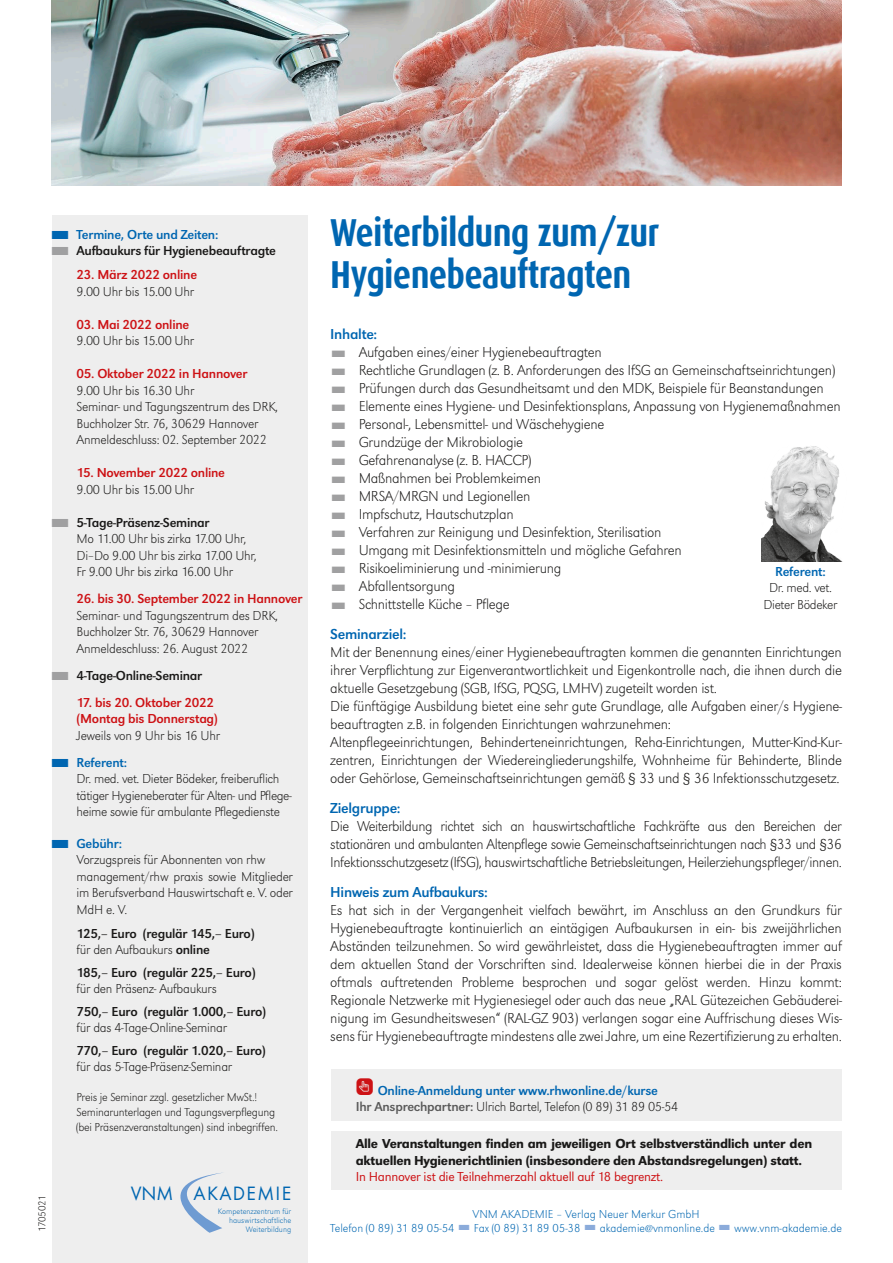
<style>
.page{position:relative;width:893px;height:1263px;background:#fff}
.page>*{position:absolute;margin:0;border:0;box-sizing:border-box;transform-origin:0 0}
.t1{font:700 39px/42px "Dax Condensed";letter-spacing:-.02em;color:#0066b1}
.t2{font:20.1px "Futura T";letter-spacing:.065em;color:#0066b1}
.t3{font:200 15px/18px "Urw Grotesk";letter-spacing:-.02em;color:#1a1918}
.t4{font:15px "Urw Grotesk";letter-spacing:-.02em;color:#0066b1}
.t5{font:200 13.5px/16.5px "Urw Grotesk";letter-spacing:-.02em;color:#1a1918}
.t6{font:13.5px/16.5px "Urw Grotesk";letter-spacing:-.02em;color:#1a1918}
.t7{font:13.5px/16.5px "Urw Grotesk";letter-spacing:-.02em;color:#cd1215}
.t8{font:500 13.5px/16.5px "Urw Grotesk";letter-spacing:-.02em;color:#1a1918}
.t9{font:13.5px/16.5px "Urw Grotesk";letter-spacing:-.02em;color:#0066b1}
.t10{font:300 13.5px "Urw Grotesk";letter-spacing:-.02em;color:#cd1215}
.t11{font:200 12px/15px "Urw Grotesk";letter-spacing:-.02em;color:#1a1918}
.t12{font:200 12px/13.5px "Urw Grotesk";color:#0066b1;text-align:center}
.t13{font:200 10.5px "Urw Grotesk";letter-spacing:-.02em;color:#1a1918}
.t14{font:200 8.25px/9.3px "Urw Grotesk";color:#0066b1;text-align:right}
.s1{font-family:"All You Need";color:#0066b1}
.s2{color:#0066b1}
.s3{font-family:"All You Need";color:#a0a0a1}
.s4{font-family:"All You Need";font-weight:400;color:#a0a0a1}
.s5{font-weight:400}
.s6{font-family:"All You Need";font-weight:400;color:#0066b1}
.s7{font-weight:400;color:#0066b1}
.s8{font-weight:200}
.s9{font-family:"Click Bits Icon Pods";font-size:24px;color:#cd1215}
.s10{color:#5a5a5a}
.s11{font-weight:200;color:#1a1918}
.s12{font-family:"All You Need";font-weight:400;color:#8babda}
</style>
<div class="page">
<div style="left:332px;top:1070px;width:510px;height:51px;background:#eee"></div>
<div style="left:332px;top:1131px;width:510px;height:58px;background:#eee"></div>
<img style="left:51px;top:0;width:791px;height:186px">
<div style="left:52px;top:215px;width:256px;height:1048px;background:#eee"></div>
<svg style="left:180px;top:1172px;width:43px;height:61px"></svg>
<img style="left:761px;top:446px;width:81px;height:115px">
<p class="t6" style="left:51px;top:226px;width:226px"><span class="s1">t</span> <span class="s2">Termine, Orte und Zeiten:<br></span><span class="s3">t</span> Aufbaukurs für Hygienebeauftragte</p>
<p class="t7" style="left:77px;top:266px;width:122px">23. März 2022 online</p>
<p class="t5" style="left:77px;top:283px;width:119px">9.00 Uhr bis 15.00 Uhr</p>
<p class="t7" style="left:77px;top:316px;width:114px">03. Mai 2022 online</p>
<p class="t5" style="left:77px;top:332px;width:119px">9.00 Uhr bis 15.00 Uhr</p>
<p class="t7" style="left:77px;top:365px;width:172px">05. Oktober 2022 in Hannover</p>
<p class="t5" style="left:77px;top:382px;width:203px">9.00 Uhr bis 16.30 Uhr<br>Seminar- und Tagungszentrum des DRK,<br>Buchholzer Str. 76, 30629 Hannover<br>Anmeldeschluss: 02. September 2022</p>
<p class="t7" style="left:77px;top:464px;width:150px">15. November 2022 online</p>
<p class="t5" style="left:77px;top:481px;width:119px">9.00 Uhr bis 15.00 Uhr</p>
<p class="t5" style="left:77px;top:514px;width:182px;text-indent:-26px"><span class="s4">t</span> <span class="s5">5-Tage-Präsenz-Seminar<br></span>Mo 11.00 Uhr bis zirka 17.00 Uhr,<br>Di–Do 9.00 Uhr bis zirka 17.00 Uhr,<br>Fr 9.00 Uhr bis zirka 16.00 Uhr</p>
<p class="t7" style="left:77px;top:590px;width:227px">26. bis 30. September 2022 in Hannover</p>
<p class="t5" style="left:77px;top:607px;width:203px">Seminar- und Tagungszentrum des DRK,<br>Buchholzer Str. 76, 30629 Hannover<br>Anmeldeschluss: 26. August 2022</p>
<p class="t6" style="left:51px;top:667px;width:153px"><span class="s3">t</span> 4-Tage-Online-Seminar</p>
<p class="t7" style="left:77px;top:694px;width:143px">17. bis 20. Oktober 2022 (Montag bis Donnerstag)</p>
<p class="t5" style="left:51px;top:722px;width:171px;line-height:27px;text-indent:26px">Jeweils von 9 Uhr bis 16 Uhr <span class="s6">t</span> <span class="s7">Referent:</span></p>
<p class="t5" style="left:77px;top:770px;width:217px">Dr. med. vet. Dieter Bödeker, freiberuflich tätiger Hygieneberater für Alten- und Pflege&shy;heime sowie für ambulante Pflegedienste</p>
<p class="t5" style="left:77px;top:835px;width:218px;text-indent:-26px"><span class="s6">t</span> <span class="s7">Gebühr:<br></span>Vorzugspreis für Abonnenten von rhw management/rhw praxis sowie Mitglieder im Berufsverband Hauswirtschaft e. V. oder<br>MdH e. V.</p>
<p class="t6" style="left:77px;top:925px;width:180px">125,– Euro (regulär 145,– Euro) <span class="s8">für den Aufbaukurs</span> online</p>
<p class="t6" style="left:77px;top:964px;width:181px">185,– Euro (regulär 225,– Euro)</p>
<p class="t5" style="left:77px;top:980px;width:142px">für den Präsenz- Aufbaukurs</p>
<p class="t6" style="left:77px;top:1003px;width:191px">750,– Euro (regulär 1.000,– Euro)</p>
<p class="t5" style="left:77px;top:1019px;width:152px">für das 4-Tage-Online-Seminar</p>
<p class="t6" style="left:77px;top:1042px;width:191px">770,– Euro (regulär 1.020,– Euro)</p>
<p class="t5" style="left:77px;top:1058px;width:157px">für das 5-Tage-Präsenz-Seminar</p>
<p class="t11" style="left:77px;top:1090px;width:203px">Preis je Seminar zzgl. gesetzlicher MwSt.!<br>Seminarunterlagen und Tagungsverpflegung (bei Präsenzveranstaltungen) sind inbegriffen.</p>
<p class="t13" style="left:36px;top:1232px;width:38px;rotate:-90deg">1705021</p>
<h2 class="t2" style="left:131px;top:1181px;width:162px">VNM AKADEMIE</h2>
<p class="t14" style="left:218px;top:1206px;width:75px">Kompetenzzentrum für hauswirtschaftliche<br>Weiterbildung</p>
<h1 class="t1" style="left:330px;top:212px;width:331px">Weiterbildung zum/zur<br>Hygienebeauftragten</h1>
<p class="t3" style="left:330px;top:325px;width:512px"><span class="s7">Inhalte:<br></span><span class="s4">s</span> Aufgaben eines/einer Hygienebeauftragten<br><span class="s4">s</span> Rechtliche Grundlagen (z. B. Anforderungen des IfSG an Gemeinschaftseinrichtungen) <span class="s4">s</span> Prüfungen durch das Gesundheitsamt und den MDK, Beispiele für Beanstandungen <span class="s4">s</span> Elemente eines Hygiene- und Desinfektionsplans, Anpassung von Hygienemaßnahmen <span class="s4">s</span> Personal-, Lebensmittel- und Wäschehygiene<br><span class="s4">s</span> Grundzüge der Mikrobiologie<br><span class="s4">s</span> Gefahrenanalyse (z. B. HACCP)<br><span class="s4">s</span> Maßnahmen bei Problemkeimen<br><span class="s4">s</span> MRSA/MRGN und Legionellen<br><span class="s4">s</span> Impfschutz, Hautschutzplan<br><span class="s4">s</span> Verfahren zur Reinigung und Desinfektion, Sterilisation<br><span class="s4">s</span> Umgang mit Desinfektionsmitteln und mögliche Gefahren<br><span class="s4">s</span> Risikoeliminierung und -minimierung<br><span class="s4">s</span> Abfallentsorgung<br><span class="s4">s</span> Schnittstelle Küche – Pflege</p>
<p class="t4" style="left:330px;top:626px;width:78px">Seminarziel:</p>
<p class="t3" style="left:330px;top:643px;width:513px">Mit der Benennung eines/einer Hygienebeauftragten kommen die genannten Einrichtungen ihrer Verpflichtung zur Eigenverantwortlichkeit und Eigenkontrolle nach, die ihnen durch die aktuelle Gesetzgebung (SGB, IfSG, PQSG, LMHV) zugeteilt worden ist.<br>Die fünftägige Ausbildung bietet eine sehr gute Grundlage, alle Aufgaben einer/s Hygiene&shy;beauftragten z.B. in folgenden Einrichtungen wahrzunehmen:<br>Altenpflegeeinrichtungen, Behinderteneinrichtungen, Reha-Einrichtungen, Mutter-Kind-Kur&shy;zentren, Einrichtungen der Wiedereingliederungshilfe, Wohnheime für Behinderte, Blinde oder Gehörlose, Gemeinschaftseinrichtungen gemäß § 33 und § 36 Infektionsschutzgesetz.</p>
<p class="t4" style="left:330px;top:800px;width:72px">Zielgruppe:</p>
<p class="t3" style="left:330px;top:817px;width:513px;text-align:justify">Die Weiterbildung richtet sich an hauswirtschaftliche Fachkräfte aus den Bereichen der stationären und ambulanten Altenpflege sowie Gemeinschaftseinrichtungen nach §33 und §36<br>Infektionsschutzgesetz (IfSG), hauswirtschaftliche Betriebsleitungen, Heilerziehungspfleger/innen.</p>
<p class="t4" style="left:330px;top:884px;width:159px">Hinweis zum Aufbaukurs:</p>
<p class="t3" style="left:330px;top:901px;width:513px;text-align:justify">Es hat sich in der Vergangenheit vielfach bewährt, im Anschluss an den Grundkurs für Hygienebeauftragte kontinuierlich an eintägigen Aufbaukursen in ein- bis zweijährlichen Abständen teilzunehmen. So wird gewährleistet, dass die Hygienebeauftragten immer auf dem aktuellen Stand der Vorschriften sind. Idealerweise können hierbei die in der Praxis oftmals auftretenden Probleme besprochen und sogar gelöst werden. Hinzu kommt:<br>Regionale Netzwerke mit Hygienesiegel oder auch das neue „RAL Gütezeichen Gebäuderei&shy;nigung im Gesundheitswesen“ (RAL-GZ 903) verlangen sogar eine Auffrischung dieses Wis&shy;sens für Hygienebeauftragte mindestens alle zwei Jahre, um eine Rezertifizierung zu erhalten.</p>
<p class="t9" style="left:775px;top:563px;width:52px">Referent:</p>
<p class="t5" style="left:763px;top:579px;width:75px;text-align:center">Dr. med. vet.<br>Dieter Bödeker</p>
<p class="t9" style="left:356px;top:1082px;width:324px"><span class="s9">&amp;</span> Online-Anmeldung unter www.rhwonline.de/kurse<br><span class="s10">Ihr Ansprechpartner:</span> <span class="s11">Ulrich Bartel, Telefon (0 89) 31 89 05-54</span></p>
<p class="t8" style="left:356px;top:1135px;width:458px">Alle Veranstaltungen finden am jeweiligen Ort selbstverständlich unter den aktuellen Hygienerichtlinien (insbesondere den Abstandsregelungen) statt.</p>
<p class="t10" style="left:356px;top:1169px;width:309px">In Hannover ist die Teilnehmerzahl aktuell auf 18 begrenzt.</p>
<p class="t12" style="left:330px;top:1207px;width:513px">VNM AKADEMIE – Verlag Neuer Merkur GmbH<br>Telefon (0 89) 31 89 05-54 <span class="s12">s</span>Fax (0 89) 31 89 05-38 <span class="s12">s</span>akademie@vnmonline.de <span class="s12">s</span> www.vnm-akademie.de</p>
</div>
